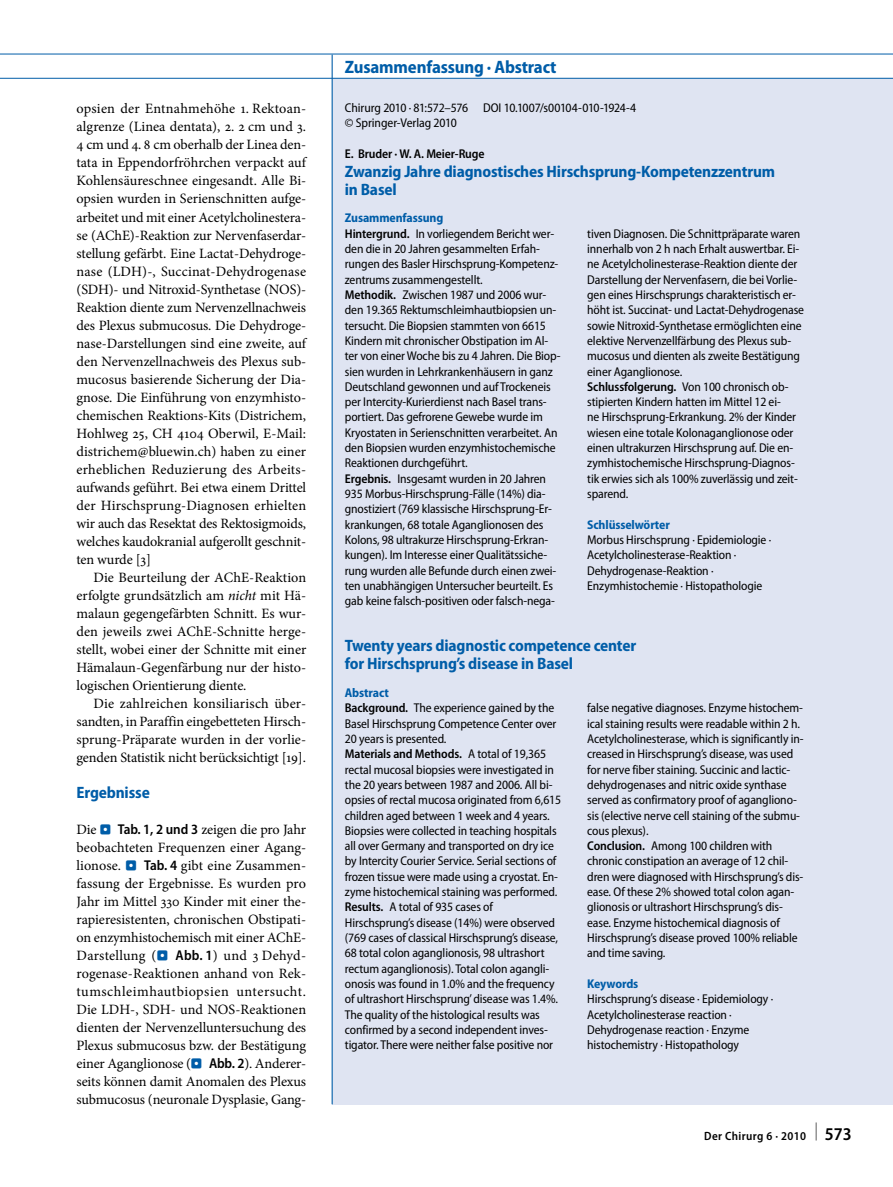
<style>
.page{position:relative;width:893px;height:1187px;background:#fff}
.page>*{position:absolute;margin:0;border:0;box-sizing:border-box;transform-origin:0 0}
._001_rubrik{font:700 semi-condensed 18px "Myriad Pro";letter-spacing:-.01em;color:#005da8}
.t1{font:600 semi-condensed 18px "Myriad Pro";color:#000}
._103_abstract_u1_eng{font:700 semi-condensed 16.5px/18px "Myriad Pro";letter-spacing:-.01em;color:#005da8}
._103_abstract_u1{font:700 semi-condensed 16.5px/18px "Myriad Pro";letter-spacing:-.01em;color:#005da8}
._012_u1{font:700 semi-condensed 16.5px "Myriad Pro";letter-spacing:-.01em;color:#005da8}
._010_fliesstext_mit{font:14.25px/18px "Minion Pro";letter-spacing:-.01em;color:#000;text-align:justify}
._010_fliesstext_ohne{font:14.25px/18px "Minion Pro";letter-spacing:-.01em;color:#000;text-align:justify}
._104_abstract_text_s{font:semi-condensed 12.75px/15.3px "Myriad Pro";letter-spacing:-.01em;color:#000}
._104_abstract_text_o{font:semi-condensed 12.75px/15.3px "Myriad Pro";letter-spacing:-.01em;color:#000}
._002_quelle_doi{font:semi-condensed 12.75px "Myriad Pro";letter-spacing:-.01em;color:#000}
._105_abstract_u2{font:700 semi-condensed 12.75px "Myriad Pro";letter-spacing:-.01em;color:#005da8}
._102_abstract_autore{font:600 semi-condensed 12.75px "Myriad Pro";letter-spacing:-.01em;color:#000}
._105_abstract_u2_eng{font:700 semi-condensed 12.75px "Myriad Pro";letter-spacing:-.015em;color:#005da8}
.t2{font:600 semi-condensed 12px "Myriad Pro";letter-spacing:.03em;color:#000}
.s1{font-style:italic}
.s2{font-family:"S Buttons";font-size:13.5px;color:#005da8}
.s3{font-family:"Myriad Pro";font-weight:600;font-stretch:semi-condensed}
.s4{font-weight:600}
</style>
<div class="page">
<div style="left:332px;top:78px;width:561px;height:1026px;background:#dfe4f2"></div>
<hr style="left:332px;top:55px;width:1px;height:1049px;background:#005da8">
<hr style="left:0;top:54px;width:893px;height:1px;background:#005da8">
<hr style="left:0;top:78px;width:893px;height:1px;background:#005da8">
<p class="_010_fliesstext_mit" style="left:77px;top:100px;width:231px">opsien der Entnahmehöhe 1. Rektoan&shy;algrenze (Linea dentata), 2. 2 cm und 3.<br>4 cm und 4. 8 cm oberhalb der Linea den&shy;tata in Eppendorfröhrchen verpackt auf Kohlensäureschnee eingesandt. Alle Bi&shy;opsien wurden in Serienschnitten aufge&shy;arbeitet und mit einer Acetylcholinestera&shy;se (AChE)-Reaktion zur Nervenfaserdar&shy;stellung gefärbt. Eine Lactat-Dehydroge&shy;nase (LDH)-, Succinat-Dehydrogenase (SDH)- und Nitroxid-Synthetase (NOS)- Reaktion diente zum Nervenzellnachweis des Plexus submucosus. Die Dehydroge&shy;nase-Darstellungen sind eine zweite, auf den Nervenzellnachweis des Plexus sub&shy;mucosus basierende Sicherung der Dia&shy;gnose. Die Einführung von enzymhisto&shy;chemischen Reaktions-Kits (Districhem, Hohlweg 25, CH 4104 Oberwil, E-Mail: districhem@bluewin.ch) haben zu einer erheblichen Reduzierung des Arbeits&shy;aufwands geführt. Bei etwa einem Drittel der Hirschsprung-Diagnosen erhielten wir auch das Resektat des Rektosigmoids, welches kaudokranial aufgerollt geschnit&shy;ten wurde [3]</p>
<p class="_010_fliesstext_mit" style="left:77px;top:568px;width:231px;text-indent:17px">Die Beurteilung der AChE-Reaktion erfolgte grundsätzlich am <span class="s1">nicht</span> mit Hä&shy;malaun gegengefärbten Schnitt. Es wur&shy;den jeweils zwei AChE-Schnitte herge&shy;stellt, wobei einer der Schnitte mit einer Hämalaun-Gegenfärbung nur der histo&shy;logischen Orientierung diente.</p>
<p class="_010_fliesstext_mit" style="left:77px;top:694px;width:231px;text-indent:17px">Die zahlreichen konsiliarisch über&shy;sandten, in Paraffin eingebetteten Hirsch&shy;sprung-Präparate wurden in der vorlie&shy;genden Statistik nicht berücksichtigt [19].</p>
<p class="_012_u1" style="left:77px;top:783px;width:75px">Ergebnisse</p>
<p class="_010_fliesstext_ohne" style="left:77px;top:820px;width:231px">Die <span class="s2">.</span> <span class="s3">Tab. 1, 2 und 3</span> zeigen die pro Jahr beobachteten Frequenzen einer Agang&shy;lionose. <span class="s2">.</span> <span class="s3">Tab. 4</span> gibt eine Zusammen&shy;fassung der Ergebnisse. Es wurden pro Jahr im Mittel 330 Kinder mit einer the&shy;rapieresistenten, chronischen Obstipati&shy;on enzymhistochemisch mit einer AChE-Darstellung (<span class="s2">.</span> <span class="s3">Abb. 1</span>) und 3 Dehyd&shy;rogenase-Reaktionen anhand von Rek&shy;tumschleimhautbiopsien untersucht.<br>Die LDH-, SDH- und NOS-Reaktionen dienten der Nervenzelluntersuchung des Plexus submucosus bzw. der Bestätigung einer Aganglionose (<span class="s2">.</span> <span class="s3">Abb. 2</span>). Anderer&shy;seits können damit Anomalen des Plexus submucosus (neuronale Dysplasie, Gang-</p>
<p class="_001_rubrik" style="left:345px;top:57px;width:213px">Zusammenfassung · Abstract</p>
<p class="_002_quelle_doi" style="left:345px;top:101px;width:293px">Chirurg 2010 · 81:572–576 DOI 10.1007/s00104-010-1924-4</p>
<p class="_002_quelle_doi" style="left:345px;top:116px;width:113px">© Springer-Verlag 2010</p>
<p class="_102_abstract_autore" style="left:345px;top:147px;width:141px">E. Bruder · W. A. Meier-Ruge</p>
<p class="_103_abstract_u1" style="left:345px;top:162px;width:432px">Zwanzig Jahre diagnostisches Hirschsprung-Kompetenzzentrum in Basel</p>
<p class="_105_abstract_u2" style="left:345px;top:211px;width:100px">Zusammenfassung</p>
<p class="_104_abstract_text_s" style="left:345px;top:226px;width:215px"><span class="s4">Hintergrund.</span> In vorliegendem Bericht wer&shy;den die in 20 Jahren gesammelten Erfah&shy;rungen des Basler Hirschsprung-Kompetenz&shy;zentrums zusammengestellt.</p>
<p class="_104_abstract_text_s" style="left:345px;top:287px;width:217px"><span class="s4">Methodik.</span> Zwischen 1987 und 2006 wur&shy;den 19.365 Rektumschleimhautbiopsien un&shy;tersucht. Die Biopsien stammten von 6615<br>Kindern mit chronischer Obstipation im Al&shy;ter von einerWoche bis zu 4 Jahren. Die Biop&shy;sien wurden in Lehrkrankenhäusern in ganz Deutschland gewonnen und auf Trockeneis per Intercity-Kurierdienst nach Basel trans&shy;portiert. Das gefrorene Gewebe wurde im Kryostaten in Serienschnitten verarbeitet. An den Biopsien wurden enzymhistochemische Reaktionen durchgeführt.</p>
<p class="_104_abstract_text_s" style="left:345px;top:471px;width:213px"><span class="s4">Ergebnis.</span> Insgesamt wurden in 20 Jahren 935 Morbus-Hirschsprung-Fälle (14%) dia&shy;gnostiziert (769 klassische Hirschsprung-Er&shy;krankungen, 68 totale Aganglionosen des Kolons, 98 ultrakurze Hirschsprung-Erkran&shy;kungen). Im Interesse einer Qualitätssiche&shy;rung wurden alle Befunde durch einen zwei&shy;ten unabhängigen Untersucher beurteilt. Es gab keine falsch-positiven oder falsch-nega-</p>
<p class="_104_abstract_text_s" style="left:587px;top:226px;width:218px">tiven Diagnosen. Die Schnittpräparate waren innerhalb von 2 h nach Erhalt auswertbar. Ei&shy;ne Acetylcholinesterase-Reaktion diente der Darstellung der Nervenfasern, die bei Vorlie&shy;gen eines Hirschsprungs charakteristisch er&shy;höht ist. Succinat- und Lactat-Dehydrogenase sowie Nitroxid-Synthetase ermöglichten eine elektive Nervenzellfärbung des Plexus sub&shy;mucosus und dienten als zweite Bestätigung einer Aganglionose.</p>
<p class="_104_abstract_text_s" style="left:587px;top:379px;width:212px"><span class="s4">Schlussfolgerung.</span> Von 100 chronisch ob&shy;stipierten Kindern hatten im Mittel 12 ei-<br>ne Hirschsprung-Erkrankung. 2% der Kinder wiesen eine totale Kolonaganglionose oder einen ultrakurzen Hirschsprung auf. Die en&shy;zymhistochemische Hirschsprung-Diagnos&shy;tik erwies sich als 100% zuverlässig und zeit&shy;sparend.</p>
<p class="_105_abstract_u2" style="left:587px;top:517px;width:84px">Schlüsselwörter</p>
<p class="_104_abstract_text_o" style="left:587px;top:532px;width:186px">Morbus Hirschsprung · Epidemiologie · Acetylcholinesterase-Reaktion · Dehydrogenase-Reaktion · Enzymhistochemie · Histopathologie</p>
<p class="_103_abstract_u1_eng" style="left:345px;top:636px;width:293px">Twenty years diagnostic competence center for Hirschsprung’s disease in Basel</p>
<p class="_105_abstract_u2" style="left:345px;top:685px;width:45px">Abstract</p>
<p class="_104_abstract_text_s" style="left:345px;top:700px;width:213px"><span class="s4">Background.</span> The experience gained by the<br>Basel Hirschsprung Competence Center over<br>20 years is presented.</p>
<p class="_104_abstract_text_s" style="left:345px;top:746px;width:218px"><span class="s4">Materials and Methods.</span> A total of 19,365 rectal mucosal biopsies were investigated in the 20 years between 1987 and 2006. All bi&shy;opsies of rectal mucosa originated from 6,615 children aged between 1 week and 4 years.<br>Biopsies were collected in teaching hospitals all over Germany and transported on dry ice by Intercity Courier Service. Serial sections of frozen tissue were made using a cryostat. En&shy;zyme histochemical staining was performed.</p>
<p class="_104_abstract_text_s" style="left:345px;top:899px;width:215px"><span class="s4">Results.</span> A total of 935 cases of Hirschsprung’s disease (14%) were observed (769 cases of classical Hirschsprung’s disease, 68 total colon aganglionosis, 98 ultrashort rectum aganglionosis). Total colon agangli&shy;onosis was found in 1.0% and the frequency of ultrashort Hirschsprung’disease was 1.4%.<br>The quality of the histological results was confirmed by a second independent inves&shy;tigator. There were neither false positive nor</p>
<p class="_104_abstract_text_s" style="left:587px;top:700px;width:218px">false negative diagnoses. Enzyme histochem&shy;ical staining results were readable within 2 h.<br>Acetylcholinesterase, which is significantly in&shy;creased in Hirschsprung’s disease, was used for nerve fiber staining. Succinic and lactic&shy;dehydrogenases and nitric oxide synthase served as confirmatory proof of agangliono&shy;sis (elective nerve cell staining of the submu&shy;cous plexus).</p>
<p class="_104_abstract_text_s" style="left:587px;top:838px;width:218px"><span class="s4">Conclusion.</span> Among 100 children with chronic constipation an average of 12 chil&shy;dren were diagnosed with Hirschsprung’s dis&shy;ease. Of these 2% showed total colon agan&shy;glionosis or ultrashort Hirschsprung’s dis&shy;ease. Enzyme histochemical diagnosis of Hirschsprung’s disease proved 100% reliable and time saving.</p>
<p class="_105_abstract_u2_eng" style="left:587px;top:976px;width:53px">Keywords</p>
<p class="_104_abstract_text_o" style="left:587px;top:991px;width:188px">Hirschsprung‘s disease · Epidemiology · Acetylcholinesterase reaction · Dehydrogenase reaction · Enzyme histochemistry · Histopathology</p>
<p class="t2" style="left:704px;top:1129px;width:114px">Der Chirurg 6 · 2010 <sup>|</sup></p>
<p class="t1" style="left:825px;top:1123px;width:28px">573</p>
</div>
